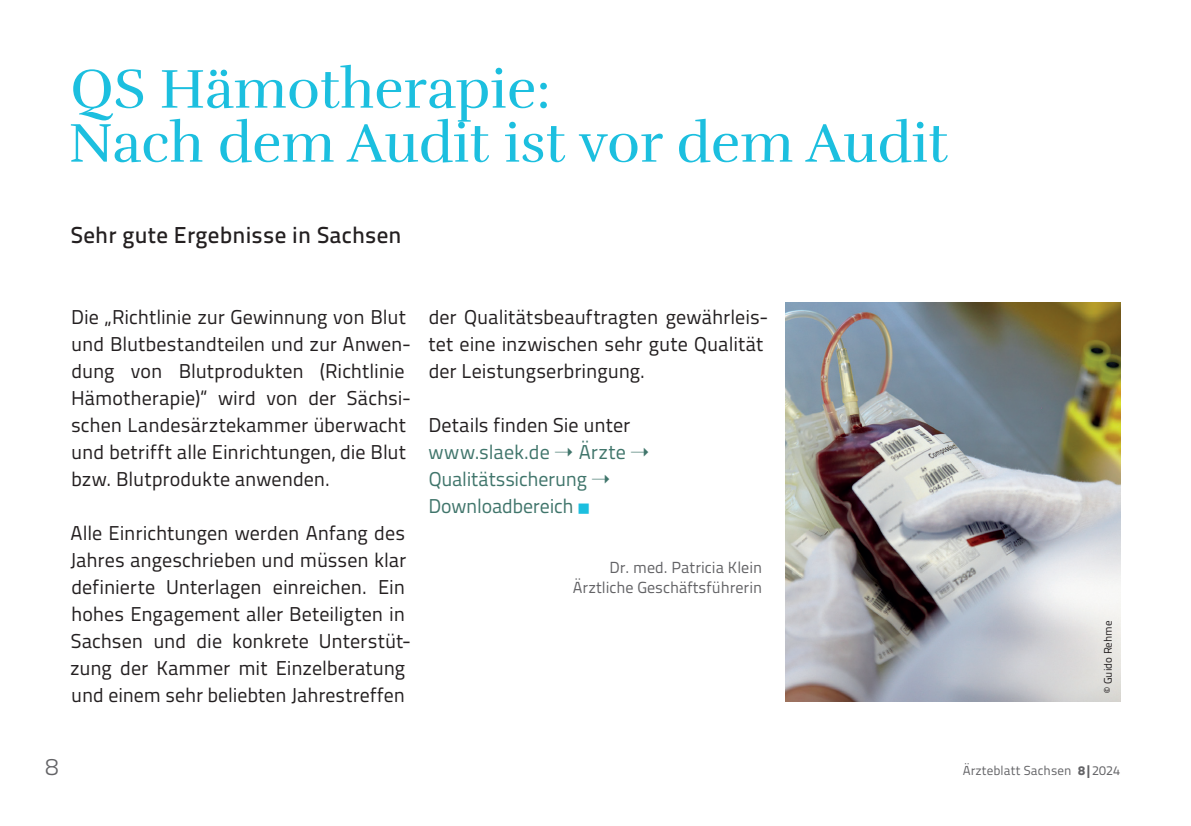
<style>
.page{position:relative;width:1191px;height:826px;background:#fff}
.page>*{position:absolute;margin:0;border:0;box-sizing:border-box;transform-origin:0 0}
.t1{font:56px/54px "Rufina";color:#1cbfdf}
.t2{font:300 24px "Titillium Text";color:#636366}
.t3{font:500 23px "Titillium Text";letter-spacing:.01em;color:#231f20}
.t4{font:20px/27px "Titillium Text";color:#231f20}
.t5{font:20px/27px "Titillium Text";letter-spacing:-.005em;color:#40756b}
.t6{font:16px/20px "Titillium Text";color:#636366;text-align:right}
.t7{font:13px "Titillium Text";letter-spacing:.01em;color:#636366}
.t8{font:11px "Titillium Text";color:#231f20}
.s1{color:#231f20}
.s2{font-family:"Source Sans Variable";font-size:13px;color:#1cbfdf}
.s3{font-weight:800}
</style>
<div class="page">
<img style="left:785px;top:302px;width:335px;height:399px">
<h1 class="t1" style="left:69px;top:62px;width:881px">QS Hämotherapie:<br>Nach dem Audit ist vor dem Audit</h1>
<p class="t3" style="left:71px;top:217px;width:332px">Sehr gute Ergebnisse in Sachsen</p>
<p class="t4" style="left:71px;top:302px;width:341px">Die „Richtlinie zur Gewinnung von Blut und Blutbestandteilen und zur Anwen&shy;dung von Blutprodukten (Richtlinie Hämotherapie)“ wird von der Sächsi&shy;schen Landesärztekammer überwacht und betrifft alle Einrichtungen, die Blut bzw. Blutprodukte anwenden.</p>
<p class="t4" style="left:70px;top:518px;width:342px">Alle Einrichtungen werden Anfang des Jahres angeschrieben und müssen klar definierte Unterlagen einreichen. Ein hohes Engagement aller Beteiligten in Sachsen und die konkrete Unterstüt&shy;zung der Kammer mit Einzelberatung und einem sehr beliebten Jahrestreffen</p>
<p class="t4" style="left:428px;top:302px;width:341px">der Qualitätsbeauftragten gewährleis&shy;tet eine inzwischen sehr gute Qualität der Leistungserbringung.</p>
<p class="t5" style="left:428px;top:410px;width:222px"><span class="s1">Details finden Sie unter </span>www.slaek.de ➝ Ärzte ➝<br>Qualitätssicherung ➝<br>Downloadbereich <span class="s2">■</span></p>
<p class="t6" style="left:573px;top:556px;width:191px">Dr. med. Patricia Klein<br>Ärztliche Geschäftsführerin</p>
<p class="t8" style="left:1099px;top:692px;width:73px;rotate:-90deg">© Guido Rehme</p>
<p class="t2" style="left:45px;top:749px;width:14px">8</p>
<p class="t7" style="left:962px;top:761px;width:159px">Ärzteblatt Sachsen <span class="s3">8|</span>2024</p>
</div>
